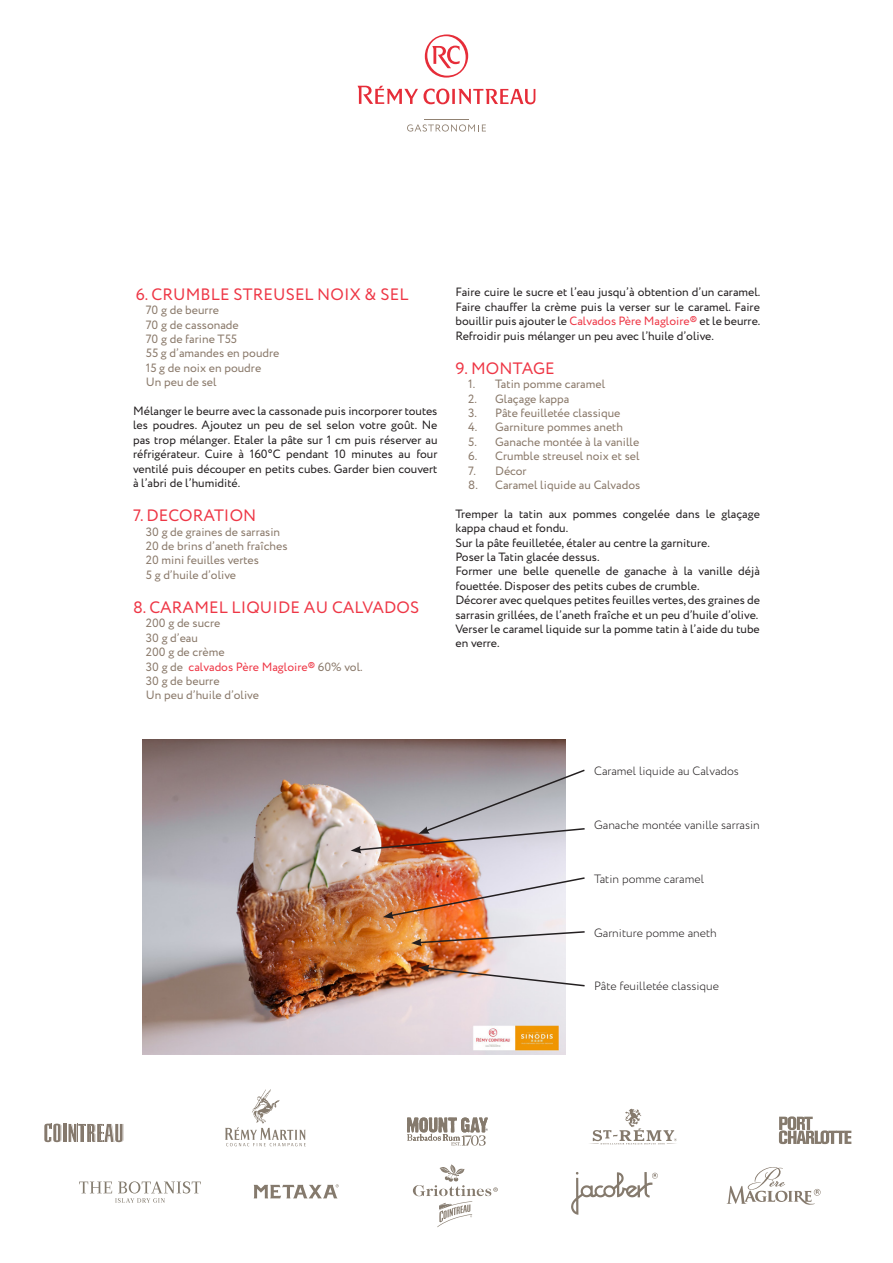
<style>
.page{position:relative;width:893px;height:1263px;background:#fff}
.page>*{position:absolute;margin:0;border:0;box-sizing:border-box;transform-origin:0 0}
.TITRE_PARAGRAPHE{font:16.5px "Circe";letter-spacing:.01em;color:#ee3645}
.TEXTE{font:16.5px "Circe";letter-spacing:.01em;color:#ee3645}
.TEXTE-2{font:12px/14.4px "Circe";color:#231f20}
.INGREDIENTS{font:12px "Circe";color:#897869}
.legende_croquis{font:300 12px "Circe";color:#231f20}
.INGREDIENTS-2{font:12px "Circe";color:#ee3645}
.s1{color:#897869}
.s2{color:#ee3645}
</style>
<div class="page">
<svg style="left:358px;top:86px;width:177px;height:18px"></svg>
<svg style="left:425px;top:34px;width:43px;height:44px"></svg>
<hr style="left:424px;top:119px;width:45px;height:1px;background:#918273">
<svg style="left:407px;top:124px;width:79px;height:8px"></svg>
<svg style="left:254px;top:1184px;width:85px;height:14px"></svg>
<svg style="left:413px;top:1164px;width:85px;height:63px"></svg>
<svg style="left:571px;top:1172px;width:87px;height:43px"></svg>
<svg style="left:727px;top:1167px;width:94px;height:38px"></svg>
<svg style="left:779px;top:1116px;width:72px;height:28px"></svg>
<svg style="left:590px;top:1108px;width:87px;height:37px"></svg>
<svg style="left:79px;top:1181px;width:122px;height:22px"></svg>
<svg style="left:407px;top:1117px;width:81px;height:29px"></svg>
<svg style="left:44px;top:1123px;width:79px;height:19px"></svg>
<svg style="left:225px;top:1089px;width:81px;height:57px"></svg>
<img style="left:143px;top:739px;width:422px;height:315px">
<svg style="left:419px;top:965px;width:166px;height:22px;background:#d6c5c1"></svg>
<img style="left:411px;top:930px;width:174px;height:16px">
<img style="left:383px;top:876px;width:202px;height:43px">
<svg style="left:351px;top:768px;width:234px;height:85px;background:#b9aeb0"></svg>
<p class="TEXTE" style="left:136px;top:283px;width:274px">6. CRUMBLE STREUSEL NOIX &amp; SEL</p>
<p class="INGREDIENTS" style="left:146px;top:302px;width:75px">70 g de beurre</p>
<p class="INGREDIENTS" style="left:146px;top:317px;width:94px">70 g de cassonade</p>
<p class="INGREDIENTS" style="left:146px;top:331px;width:93px">70 g de farine T55</p>
<p class="INGREDIENTS" style="left:146px;top:345px;width:135px">55 g d’amandes en poudre</p>
<p class="INGREDIENTS" style="left:146px;top:360px;width:117px">15 g de noix en poudre</p>
<p class="INGREDIENTS" style="left:146px;top:374px;width:72px">Un peu de sel</p>
<p class="TEXTE-2" style="left:133px;top:404px;width:306px;text-align:justify">Mélanger le beurre avec la cassonade puis incorporer toutes les poudres. Ajoutez un peu de sel selon votre goût. Ne pas trop mélanger. Etaler la pâte sur 1 cm puis réserver au réfrigérateur. Cuire à 160°C pendant 10 minutes au four ventilé puis découper en petits cubes. Garder bien couvert à l’abri de l’humidité.</p>
<p class="TITRE_PARAGRAPHE" style="left:133px;top:505px;width:125px">7. DECORATION</p>
<p class="INGREDIENTS" style="left:146px;top:524px;width:136px">30 g de graines de sarrasin</p>
<p class="INGREDIENTS" style="left:146px;top:538px;width:143px">20 de brins d’aneth fraîches</p>
<p class="INGREDIENTS" style="left:146px;top:552px;width:115px">20 mini feuilles vertes</p>
<p class="INGREDIENTS" style="left:146px;top:567px;width:92px">5 g d’huile d’olive</p>
<p class="TITRE_PARAGRAPHE" style="left:133px;top:596px;width:288px">8. CARAMEL LIQUIDE AU CALVADOS</p>
<p class="INGREDIENTS" style="left:146px;top:615px;width:76px">200 g de sucre</p>
<p class="INGREDIENTS" style="left:146px;top:630px;width:54px">30 g d’eau</p>
<p class="INGREDIENTS" style="left:146px;top:644px;width:80px">200 g de crème</p>
<p class="INGREDIENTS-2" style="left:146px;top:659px;width:218px"><span class="s1">30 g de</span> calvados Père Magloire® <span class="s1">60% vol.</span></p>
<p class="INGREDIENTS" style="left:146px;top:673px;width:75px">30 g de beurre</p>
<p class="INGREDIENTS" style="left:146px;top:687px;width:115px">Un peu d’huile d’olive</p>
<p class="TEXTE-2" style="left:455px;top:285px;width:306px;text-align:justify">Faire cuire le sucre et l’eau jusqu’à obtention d’un caramel.<br>Faire chauffer la crème puis la verser sur le caramel. Faire bouillir puis ajouter le <span class="s2">Calvados Père Magloire®</span> et le beurre.<br>Refroidir puis mélanger un peu avec l’huile d’olive.</p>
<p class="TITRE_PARAGRAPHE" style="left:455px;top:357px;width:101px">9. MONTAGE</p>
<p class="INGREDIENTS" style="left:468px;top:376px;width:138px">1. Tatin pomme caramel</p>
<p class="INGREDIENTS" style="left:468px;top:390px;width:103px">2. Glaçage kappa</p>
<p class="INGREDIENTS" style="left:468px;top:405px;width:154px">3. Pâte feuilletée classique</p>
<p class="INGREDIENTS" style="left:468px;top:419px;width:156px">4. Garniture pommes aneth</p>
<p class="INGREDIENTS" style="left:468px;top:434px;width:173px">5. Ganache montée à la vanille</p>
<p class="INGREDIENTS" style="left:468px;top:448px;width:173px">6. Crumble streusel noix et sel</p>
<p class="INGREDIENTS" style="left:468px;top:462px;width:60px">7. Décor</p>
<p class="INGREDIENTS" style="left:468px;top:477px;width:174px">8. Caramel liquide au Calvados</p>
<p class="TEXTE-2" style="left:455px;top:507px;width:306px">Tremper la tatin aux pommes congelée dans le glaçage kappa chaud et fondu.</p>
<p class="TEXTE-2" style="left:455px;top:536px;width:256px">Sur la pâte feuilletée, étaler au centre la garniture.</p>
<p class="TEXTE-2" style="left:455px;top:550px;width:146px">Poser la Tatin glacée dessus.</p>
<p class="TEXTE-2" style="left:455px;top:564px;width:306px">Former une belle quenelle de ganache à la vanille déjà fouettée. Disposer des petits cubes de crumble.</p>
<p class="TEXTE-2" style="left:455px;top:593px;width:306px">Décorer avec quelques petites feuilles vertes, des graines de sarrasin grillées, de l’aneth fraîche et un peu d’huile d’olive.</p>
<p class="TEXTE-2" style="left:455px;top:622px;width:306px">Verser le caramel liquide sur la pomme tatin à l’aide du tube en verre.</p>
<p class="legende_croquis" style="left:594px;top:763px;width:146px">Caramel liquide au Calvados</p>
<p class="legende_croquis" style="left:594px;top:817px;width:167px">Ganache montée vanille sarrasin</p>
<p class="legende_croquis" style="left:594px;top:871px;width:111px">Tatin pomme caramel</p>
<p class="legende_croquis" style="left:594px;top:924px;width:124px">Garniture pomme aneth</p>
<p class="legende_croquis" style="left:594px;top:978px;width:126px">Pâte feuilletée classique</p>
</div>
